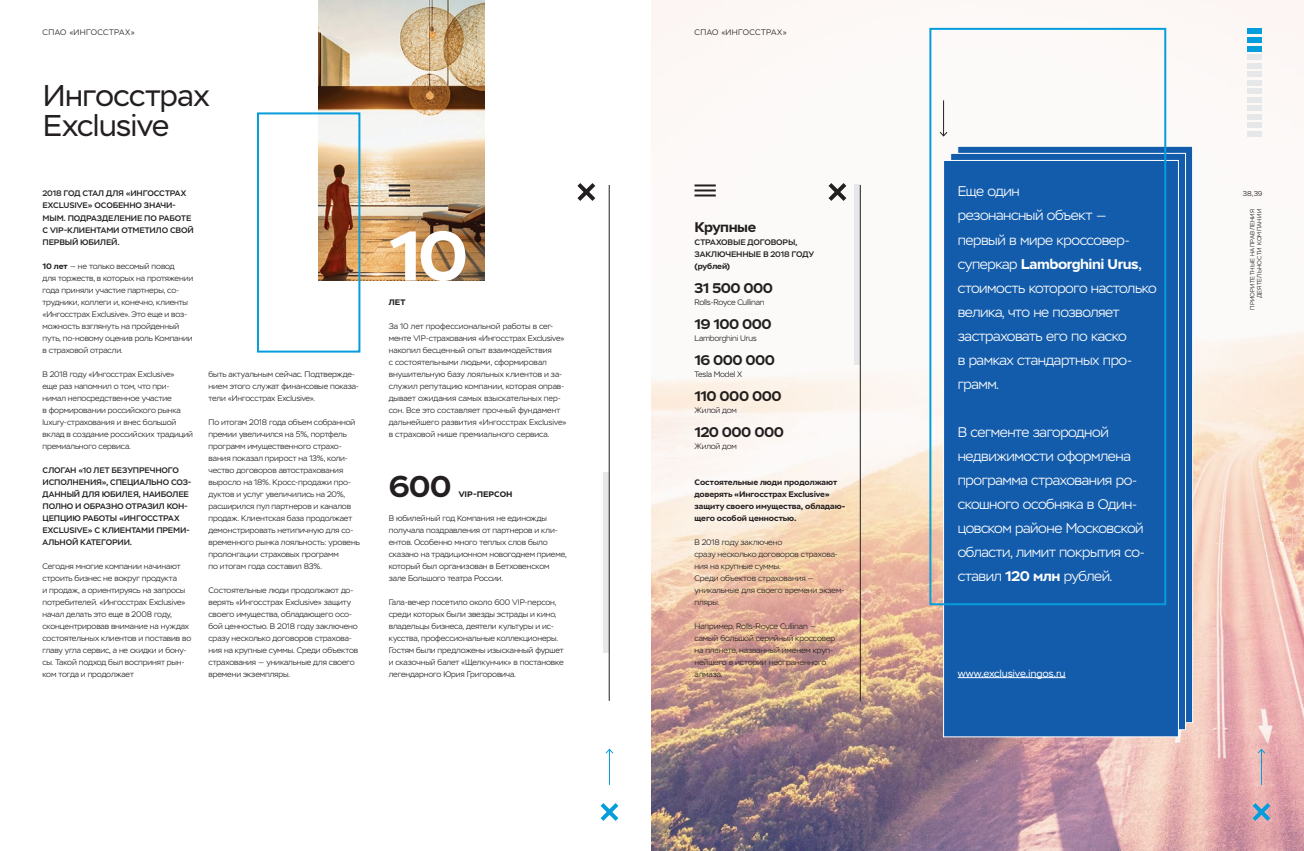
<style>
.page{position:relative;width:1304px;height:851px;background:#fff}
.page>*{position:absolute;margin:0;border:0;box-sizing:border-box;transform-origin:0 0}
.t1{font:700 70px "Ingo Stem";color:#fff}
.t2{font:30px/30px "Ingo Stem";letter-spacing:-.035em;color:#231f20}
.t3{font:700 30px "Ingo Stem";color:#231f20}
.t4{font:300 14px/24px "Ingo Stem";letter-spacing:-.03em;color:#fff}
.t5{font:700 14px "Ingo Stem";letter-spacing:-.035em;color:#231f20}
.t6{font:10px "Ingo Stem";letter-spacing:-.02em;color:#fff}
.t7{font:300 8px/12px "Ingo Stem";letter-spacing:-.01em;color:#231f20}
.t8{font:500 8px/12px "Ingo Stem";letter-spacing:-.025em;color:#231f20}
.t9{font:700 8px/12px "Ingo Stem";letter-spacing:-.005em;color:#231f20}
.t10{font:300 8px "Ingo Stem";letter-spacing:.04em;color:#231f20}
.t11{font:300 8px "Ingo Stem";letter-spacing:-.03em;color:#231f20}
.t12{font:300 7px "Ingo Stem";color:#231f20}
.t13{font:300 6px/7px "Ingo Stem";letter-spacing:.025em;color:#231f20;text-align:right}
.s1{font-weight:700}
.s2{font-weight:400}
</style>
<div class="page">
<img style="left:652px;top:0;width:652px;height:850px">
<img style="left:319px;top:0;width:166px;height:280px">
<div style="left:957px;top:146px;width:236px;height:577px;background:#135cab;border:1px solid #fff"></div>
<div style="left:950px;top:153px;width:236px;height:577px;background:#135cab;border:1px solid #fff"></div>
<div style="left:943px;top:160px;width:236px;height:577px;background:#135cab;border:1px solid #fff"></div>
<hr style="left:389px;top:184px;width:21px;height:2px;background:#231f20">
<hr style="left:389px;top:189px;width:21px;height:2px;background:#231f20">
<hr style="left:389px;top:194px;width:21px;height:2px;background:#231f20">
<hr style="left:694px;top:184px;width:22px;height:2px;background:#231f20">
<hr style="left:694px;top:189px;width:22px;height:2px;background:#231f20">
<hr style="left:694px;top:194px;width:22px;height:2px;background:#231f20">
<div style="left:604px;top:472px;width:5px;height:180px;background:#e6e7e9"></div>
<hr style="left:609px;top:185px;width:1px;height:515px;background:#231f20">
<svg style="left:577px;top:183px;width:19px;height:18px"></svg>
<svg style="left:824px;top:179px;width:27px;height:26px"></svg>
<div style="left:1247px;top:29px;width:14px;height:5px;background:#069ddc"></div>
<div style="left:1247px;top:63px;width:14px;height:5px;background:#e6e7e9"></div>
<div style="left:1247px;top:46px;width:14px;height:5px;background:#069ddc"></div>
<div style="left:1247px;top:80px;width:14px;height:5px;background:#e6e7e9"></div>
<div style="left:1247px;top:105px;width:14px;height:6px;background:#e6e7e9"></div>
<div style="left:1247px;top:122px;width:14px;height:6px;background:#e6e7e9"></div>
<div style="left:1247px;top:97px;width:14px;height:5px;background:#e6e7e9"></div>
<div style="left:1247px;top:37px;width:14px;height:6px;background:#069ddc"></div>
<div style="left:1247px;top:71px;width:14px;height:6px;background:#e6e7e9"></div>
<div style="left:1247px;top:54px;width:14px;height:6px;background:#e6e7e9"></div>
<div style="left:1247px;top:88px;width:14px;height:6px;background:#e6e7e9"></div>
<div style="left:1247px;top:114px;width:14px;height:5px;background:#e6e7e9"></div>
<div style="left:1247px;top:131px;width:14px;height:5px;background:#e6e7e9"></div>
<hr style="left:1261px;top:749px;width:1px;height:35px;background:#069ddc">
<svg style="left:1257px;top:748px;width:9px;height:6px"></svg>
<hr style="left:609px;top:749px;width:1px;height:35px;background:#069ddc">
<svg style="left:605px;top:748px;width:9px;height:6px"></svg>
<svg style="left:1248px;top:798px;width:27px;height:27px"></svg>
<svg style="left:600px;top:803px;width:19px;height:18px"></svg>
<div style="left:855px;top:184px;width:5px;height:180px;background:#e6e7e9"></div>
<hr style="left:860px;top:185px;width:1px;height:515px;background:#231f20">
<hr style="left:943px;top:100px;width:1px;height:36px;background:#231f20">
<svg style="left:939px;top:131px;width:9px;height:6px"></svg>
<div style="left:929px;top:28px;width:237px;height:577px;border:2px solid #069ddc"></div>
<div style="left:257px;top:112px;width:103px;height:240px;border:2px solid #069ddc"></div>
<hr style="left:958px;top:677px;width:108px;height:1px;background:#fff">
<p class="t10" style="left:43px;top:27px;width:94px">СПАО «ИНГОССТРАХ»</p>
<h2 class="t2" style="left:43px;top:81px;width:169px">Ингосстрах<br>Exclusive</h2>
<p class="t8" style="left:43px;top:188px;width:153px">2018 ГОД СТАЛ ДЛЯ «ИНГОССТРАХ<br>EXCLUSIVE» ОСОБЕННО ЗНАЧИ-<br>МЫМ. ПОДРАЗДЕЛЕНИЕ ПО РАБОТЕ<br>С VIP-КЛИЕНТАМИ ОТМЕТИЛО СВОЙ<br>ПЕРВЫЙ ЮБИЛЕЙ.</p>
<p class="t7" style="left:43px;top:260px;width:152px"><span class="s1">10 лет</span> — не только весомый повод<br>для торжеств, в которых на протяжении года приняли участие партнеры, со&shy;трудники, коллеги и, конечно, клиенты «Ингосстрах Exclusive». Это еще и воз&shy;можность взглянуть на пройденный путь, по-новому оценив роль Компании в страховой отрасли.</p>
<p class="t7" style="left:43px;top:368px;width:152px">В 2018 году «Ингосстрах Exclusive»<br>еще раз напомнил о том, что при&shy;нимал непосредственное участие<br>в формировании российского рынка luxury-страхования и внес большой вклад в создание российских традиций премиального сервиса.</p>
<p class="t8" style="left:43px;top:464px;width:151px">СЛОГАН «10 ЛЕТ БЕЗУПРЕЧНОГО<br>ИСПОЛНЕНИЯ», СПЕЦИАЛЬНО СОЗ-<br>ДАННЫЙ ДЛЯ ЮБИЛЕЯ, НАИБОЛЕЕ<br>ПОЛНО И ОБРАЗНО ОТРАЗИЛ КОН-<br>ЦЕПЦИЮ РАБОТЫ «ИНГОССТРАХ<br>EXCLUSIVE» С КЛИЕНТАМИ ПРЕМИ-<br>АЛЬНОЙ КАТЕГОРИИ.</p>
<p class="t7" style="left:43px;top:560px;width:150px">Сегодня многие компании начинают строить бизнес не вокруг продукта<br>и продаж, а ориентируясь на запросы потребителей. «Ингосстрах Exclusive» начал делать это еще в 2008 году, сконцентрировав внимание на нуждах состоятельных клиентов и поставив во главу угла сервис, а не скидки и бону&shy;сы. Такой подход был воспринят рын&shy;ком тогда и продолжает</p>
<p class="t7" style="left:209px;top:368px;width:152px">быть актуальным сейчас. Подтвержде&shy;нием этого служат финансовые показа&shy;тели «Ингосстрах Exclusive».</p>
<p class="t7" style="left:209px;top:416px;width:153px">По итогам 2018 года объем собранной премии увеличился на 5%, портфель программ имущественного страхо&shy;вания показал прирост на 13%, коли&shy;чество договоров автострахования выросло на 18%. Кросс-продажи про&shy;дуктов и услуг увеличились на 20%, расширился пул партнеров и каналов продаж. Клиентская база продолжает демонстрировать нетипичную для со&shy;временного рынка лояльность: уровень пролонгации страховых программ<br>по итогам года составил 83%.</p>
<p class="t7" style="left:209px;top:584px;width:151px">Состоятельные люди продолжают до&shy;верять «Ингосстрах Exclusive» защиту своего имущества, обладающего осо&shy;бой ценностью. В 2018 году заключено сразу несколько договоров страхова&shy;ния на крупные суммы. Среди объектов страхования — уникальные для своего времени экземпляры.</p>
<h1 class="t1" style="left:389px;top:211px;width:81px">10</h1>
<p class="t9" style="left:389px;top:296px;width:18px">ЛЕТ</p>
<p class="t7" style="left:389px;top:320px;width:179px">За 10 лет профессиональной работы в сег&shy;менте VIP-страхования «Ингосстрах Exclusive» накопил бесценный опыт взаимодействия<br>с состоятельными людьми, сформировал внушительную базу лояльных клиентов и за&shy;служил репутацию компании, которая оправ&shy;дывает ожидания самых взыскательных пер&shy;сон. Все это составляет прочный фундамент дальнейшего развития «Ингосстрах Exclusive» в страховой нише премиального сервиса.</p>
<h2 class="t3" style="left:389px;top:467px;width:64px">600</h2>
<p class="t9" style="left:459px;top:488px;width:55px">VIP-ПЕРСОН</p>
<p class="t7" style="left:389px;top:512px;width:179px">В юбилейный год Компания не единожды получала поздравления от партнеров и кли&shy;ентов. Особенно много теплых слов было сказано на традиционном новогоднем приеме, который был организован в Бетховенском зале Большого театра России.</p>
<p class="t7" style="left:389px;top:596px;width:177px">Гала-вечер посетило около 600 VIP-персон, среди которых были звезды эстрады и кино, владельцы бизнеса, деятели культуры и ис&shy;кусства, профессиональные коллекционеры.<br>Гостям были предложены изысканный фуршет и сказочный балет «Щелкунчик» в постановке легендарного Юрия Григоровича.</p>
<p class="t10" style="left:695px;top:27px;width:94px">СПАО «ИНГОССТРАХ»</p>
<h3 class="t5" style="left:694px;top:218px;width:63px">Крупные</h3>
<p class="t8" style="left:695px;top:236px;width:121px">СТРАХОВЫЕ ДОГОВОРЫ,<br>ЗАКЛЮЧЕННЫЕ В 2018 ГОДУ</p>
<p class="t9" style="left:694px;top:260px;width:37px">(рублей)</p>
<h3 class="t5" style="left:694px;top:278px;width:80px">31 500 000</h3>
<p class="t11" style="left:694px;top:297px;width:72px">Rolls-Royce Cullinan</p>
<h3 class="t5" style="left:694px;top:314px;width:79px">19 100 000</h3>
<p class="t7" style="left:694px;top:332px;width:64px">Lamborghini Urus</p>
<h3 class="t5" style="left:694px;top:350px;width:82px">16 000 000</h3>
<p class="t7" style="left:694px;top:368px;width:49px">Tesla Model X</p>
<h3 class="t5" style="left:694px;top:386px;width:89px">110 000 000</h3>
<p class="t7" style="left:694px;top:404px;width:44px">Жилой дом</p>
<h3 class="t5" style="left:694px;top:422px;width:91px">120 000 000</h3>
<p class="t7" style="left:694px;top:440px;width:44px">Жилой дом</p>
<p class="t9" style="left:694px;top:476px;width:152px">Состоятельные люди продолжают доверять «Ингосстрах Exclusive» защиту своего имущества, обладаю&shy;щего особой ценностью.</p>
<p class="t7" style="left:694px;top:536px;width:151px">В 2018 году заключено<br>сразу несколько договоров страхова&shy;ния на крупные суммы.<br>Среди объектов страхования — уникальные для своего времени экзем&shy;пляры.</p>
<p class="t7" style="left:694px;top:620px;width:142px">Например, Rolls-Royce Cullinan — самый большой серийный кроссовер на планете, названный именем круп&shy;нейшего в истории неограненного алмаза.</p>
<h3 class="t4" style="left:958px;top:180px;width:200px">Еще один<br>резонансный объект — первый в мире кроссовер&shy;суперкар <span class="s1">Lamborghini Urus</span><span class="s2">, </span>стоимость которого настолько велика, что не позволяет застраховать его по каско<br>в рамках стандартных про&shy;грамм.</h3>
<h3 class="t4" style="left:958px;top:420px;width:189px">В сегменте загородной недвижимости оформлена программа страхования ро&shy;скошного особняка в Один&shy;цовском районе Московской области, лимит покрытия со&shy;ставил <span class="s1">120 млн</span> рублей.</h3>
<p class="t6" style="left:958px;top:667px;width:109px">www.exclusive.ingos.ru</p>
<p class="t12" style="left:1243px;top:190px;width:21px">38,39</p>
<p class="t13" style="left:1249px;top:310px;width:102px;rotate:-90deg">ПРИОРИТЕТНЫЕ НАПРАВЛЕНИЯ<br>ДЕЯТЕЛЬНОСТИ КОМПАНИИ</p>
</div>
